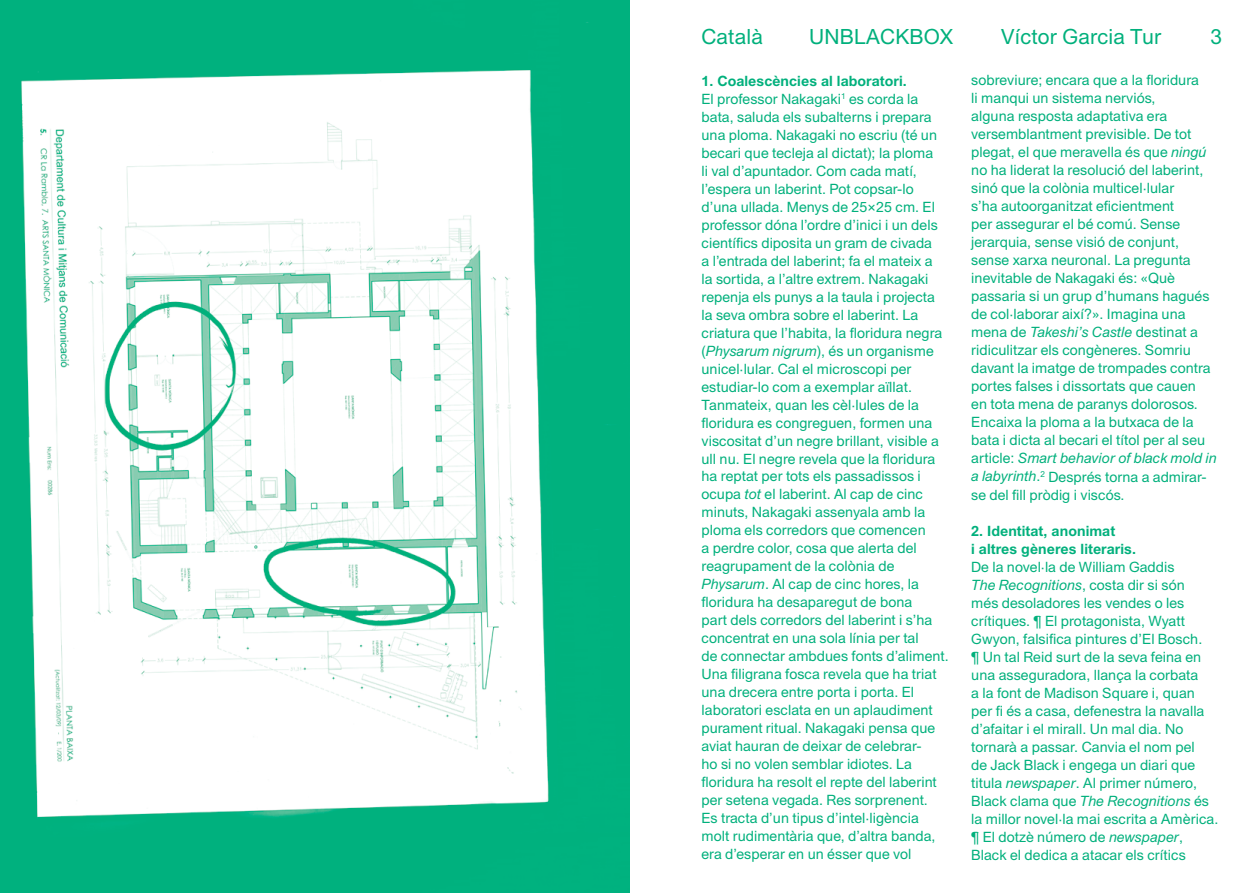
<style>
.page{position:relative;width:1259px;height:893px;background:#fff}
.page>*{position:absolute;margin:0;border:0;box-sizing:border-box;transform-origin:0 0}
.t1{font:21px "Union";letter-spacing:.01em;color:#00b07c}
.t2{font:14.25px/18px "Union";letter-spacing:.005em;color:#00b07c}
.t3{font:700 14.25px/18px "Union";letter-spacing:.005em;color:#00b07c}
.s1{font-weight:700}
.s2{font-style:italic}
</style>
<div class="page">
<img style="left:0;top:0;width:629px;height:893px">
<h1 class="t1" style="left:701px;top:24px;width:63px">Català</h1>
<h1 class="t1" style="left:809px;top:24px;width:146px">UNBLACKBOX</h1>
<h1 class="t1" style="left:1001px;top:24px;width:162px">Víctor Garcia Tur</h1>
<h1 class="t1" style="left:1210px;top:24px;width:13px">3</h1>
<p class="t2" style="left:701px;top:72px;width:249px"><span class="s1">1. Coalescències al laboratori.<br></span>El professor Nakagaki<sup>1</sup> es corda la bata, saluda els subalterns i prepara una ploma. Nakagaki no escriu (té un becari que tecleja al dictat); la ploma<br>li val d’apuntador. Com cada matí, l’espera un laberint. Pot copsar-lo d’una ullada. Menys de 25×25 cm. El professor dóna l’ordre d’inici i un dels científics diposita un gram de civada<br>a l’entrada del laberint; fa el mateix a<br>la sortida, a l’altre extrem. Nakagaki repenja els punys a la taula i projecta la seva ombra sobre el laberint. La criatura que l’habita, la floridura negra (<span class="s2">Physarum nigrum</span>), és un organisme unicel·lular. Cal el microscopi per estudiar-lo com a exemplar aïllat.<br>Tanmateix, quan les cèl·lules de la floridura es congreguen, formen una viscositat d’un negre brillant, visible a ull nu. El negre revela que la floridura ha reptat per tots els passadissos i ocupa <span class="s2">tot</span> el laberint. Al cap de cinc minuts, Nakagaki assenyala amb la ploma els corredors que comencen<br>a perdre color, cosa que alerta del reagrupament de la colònia de <span class="s2">Physarum</span>. Al cap de cinc hores, la floridura ha desaparegut de bona<br>part dels corredors del laberint i s’ha concentrat en una sola línia per tal<br>de connectar ambdues fonts d’aliment.<br>Una filigrana fosca revela que ha triat una drecera entre porta i porta. El laboratori esclata en un aplaudiment purament ritual. Nakagaki pensa que aviat hauran de deixar de celebrar-<br>ho si no volen semblar idiotes. La floridura ha resolt el repte del laberint per setena vegada. Res sorprenent.<br>Es tracta d’un tipus d’intel·ligència molt rudimentària que, d’altra banda, era d’esperar en un ésser que vol</p>
<p class="t2" style="left:971px;top:71px;width:247px">sobreviure; encara que a la floridura<br>li manqui un sistema nerviós,<br>alguna resposta adaptativa era versemblantment previsible. De tot plegat, el que meravella és que <span class="s2">ningú </span>no ha liderat la resolució del laberint, sinó que la colònia multicel·lular<br>s’ha autoorganitzat eficientment<br>per assegurar el bé comú. Sense jerarquia, sense visió de conjunt, sense xarxa neuronal. La pregunta inevitable de Nakagaki és: «Què passaria si un grup d’humans hagués de col·laborar així?». Imagina una mena de <span class="s2">Takeshi’s Castle</span> destinat a ridiculitzar els congèneres. Somriu davant la imatge de trompades contra portes falses i dissortats que cauen<br>en tota mena de paranys dolorosos.<br>Encaixa la ploma a la butxaca de la bata i dicta al becari el títol per al seu article: <span class="s2">Smart behavior of black mold in a labyrinth</span>.<sup>2</sup> Després torna a admirar&shy;se del fill pròdig i viscós.</p>
<p class="t3" style="left:971px;top:521px;width:166px">2. Identitat, anonimat<br>i altres gèneres literaris.</p>
<p class="t2" style="left:971px;top:558px;width:249px">De la novel·la de William Gaddis<br><span class="s2">The Recognitions</span>, costa dir si són<br>més desoladores les vendes o les crítiques. ¶ El protagonista, Wyatt Gwyon, falsifica pintures d’El Bosch.<br>¶ Un tal Reid surt de la seva feina en una asseguradora, llança la corbata<br>a la font de Madison Square i, quan per fi és a casa, defenestra la navalla d’afaitar i el mirall. Un mal dia. No tornarà a passar. Canvia el nom pel<br>de Jack Black i engega un diari que titula <span class="s2">newspaper</span>. Al primer número, Black clama que <span class="s2">The Recognitions</span> és la millor novel·la mai escrita a Amèrica. ¶ El dotzè número de <span class="s2">newspaper</span>, Black el dedica a atacar els crítics</p>
</div>
